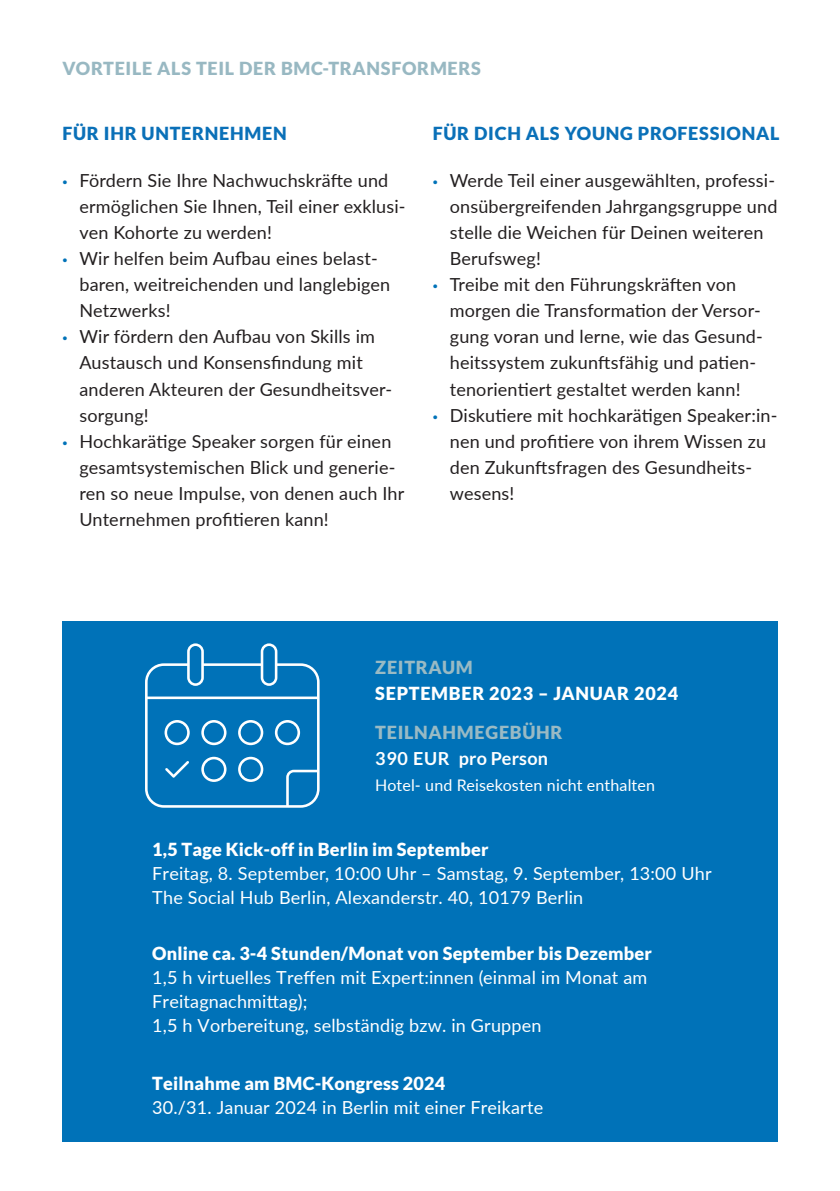
<style>
.page{position:relative;width:840px;height:1191px;background:#fff}
.page>*{position:absolute;margin:0;border:0;box-sizing:border-box;transform-origin:0 0}
.t1{font:18px/26px "Lato";letter-spacing:.01em;color:#231f20}
.Headline_3_9pt_weiß{font:18px/24px "Lato";letter-spacing:.01em;color:#fff}
.Headline_3_9pt_dunke{font:900 18px "Lato";letter-spacing:.04em;color:#0a70b8}
.Headline_3_9pt_weiß-2{font:900 18px/39px "Lato";letter-spacing:.04em;color:#fff}
.Headline_3_9pt_blau{font:900 18px "Lato";letter-spacing:.04em;color:#98b8c2}
.Headline_3_9pt_weiß-3{font:700 18px "Lato";letter-spacing:.01em;color:#fff}
.Headline_3_9pt_dunke-2{font:900 18px "Lato";letter-spacing:.04em;color:#99bac4}
.Fließtext_9pt_schwar{font:16px "Lato";letter-spacing:.01em;color:#fff}
.s1{font-family:"Myriad Pro";color:#0072b8}
.s2{color:#99bac4}
.s3{font-weight:900}
</style>
<div class="page">
<div style="left:62px;top:621px;width:715px;height:520px;background:#0072b8"></div>
<svg style="left:145px;top:643px;width:174px;height:164px"></svg>
<p class="Headline_3_9pt_blau" style="left:62px;top:58px;width:420px">VORTEILE ALS TEIL DER BMC-TRANSFORMERS</p>
<p class="Headline_3_9pt_dunke" style="left:62px;top:123px;width:225px">FÜR IHR UNTERNEHMEN</p>
<p class="Headline_3_9pt_dunke" style="left:432px;top:123px;width:348px">FÜR DICH ALS YOUNG PROFESSIONAL</p>
<p class="t1" style="left:79px;top:167px;width:327px;text-indent:-17px"><span class="s1">•</span> Fördern Sie Ihre Nachwuchskräfte und ermöglichen Sie Ihnen, Teil einer exklusi&shy;ven Kohorte zu werden!</p>
<p class="t1" style="left:79px;top:245px;width:312px;text-indent:-17px"><span class="s1">•</span> Wir helfen beim Aufbau eines belast&shy;baren, weitreichenden und langlebigen<br>Netzwerks!</p>
<p class="t1" style="left:79px;top:323px;width:314px;text-indent:-17px"><span class="s1">•</span> Wir fördern den Aufbau von Skills im<br>Austausch und Konsensfindung mit anderen Akteuren der Gesundheitsver&shy;sorgung!</p>
<p class="t1" style="left:79px;top:427px;width:326px;text-indent:-17px"><span class="s1">•</span> Hochkarätige Speaker sorgen für einen gesamtsystemischen Blick und generie&shy;ren so neue Impulse, von denen auch Ihr Unternehmen profitieren kann!</p>
<p class="t1" style="left:449px;top:167px;width:329px;text-indent:-17px"><span class="s1">•</span> Werde Teil einer ausgewählten, professi&shy;onsübergreifenden Jahrgangsgruppe und stelle die Weichen für Deinen weiteren Berufsweg!</p>
<p class="t1" style="left:449px;top:271px;width:314px;text-indent:-17px"><span class="s1">•</span> Treibe mit den Führungskräften von morgen die Transformation der Versor&shy;gung voran und lerne, wie das Gesund&shy;heitssystem zukunftsfähig und patien&shy;tenorientiert gestaltet werden kann!</p>
<p class="t1" style="left:449px;top:401px;width:329px;text-indent:-17px"><span class="s1">•</span> Diskutiere mit hochkarätigen Speaker:in&shy;nen und profitiere von ihrem Wissen zu den Zukunftsfragen des Gesundheits&shy;wesens!</p>
<p class="Headline_3_9pt_dunke-2" style="left:375px;top:656px;width:99px">ZEITRAUM</p>
<p class="Headline_3_9pt_weiß-2" style="left:375px;top:673px;width:304px">SEPTEMBER 2023 – JANUAR 2024<br><span class="s2">TEILNAHMEGEBÜHR</span></p>
<p class="Headline_3_9pt_weiß-3" style="left:375px;top:747px;width:174px">390 EUR pro Person</p>
<p class="Fließtext_9pt_schwar" style="left:375px;top:773px;width:281px">Hotel- und Reisekosten nicht enthalten</p>
<p class="Headline_3_9pt_weiß" style="left:152px;top:836px;width:560px"><span class="s3">1,5 Tage Kick-off in Berlin im September<br></span>Freitag, 8. September, 10:00 Uhr – Samstag, 9. September, 13:00 Uhr<br>The Social Hub Berlin, Alexanderstr. 40, 10179 Berlin</p>
<p class="Headline_3_9pt_weiß" style="left:152px;top:940px;width:501px"><span class="s3">Online ca. 3-4 Stunden/Monat von September bis Dezember </span>1,5 h virtuelles Treffen mit Expert:innen (einmal im Monat am Freitagnachmittag);<br>1,5 h Vorbereitung, selbständig bzw. in Gruppen</p>
<p class="Headline_3_9pt_weiß" style="left:152px;top:1070px;width:392px"><span class="s3">Teilnahme am BMC-Kongress 2024<br></span>30./31. Januar 2024 in Berlin mit einer Freikarte</p>
</div>
